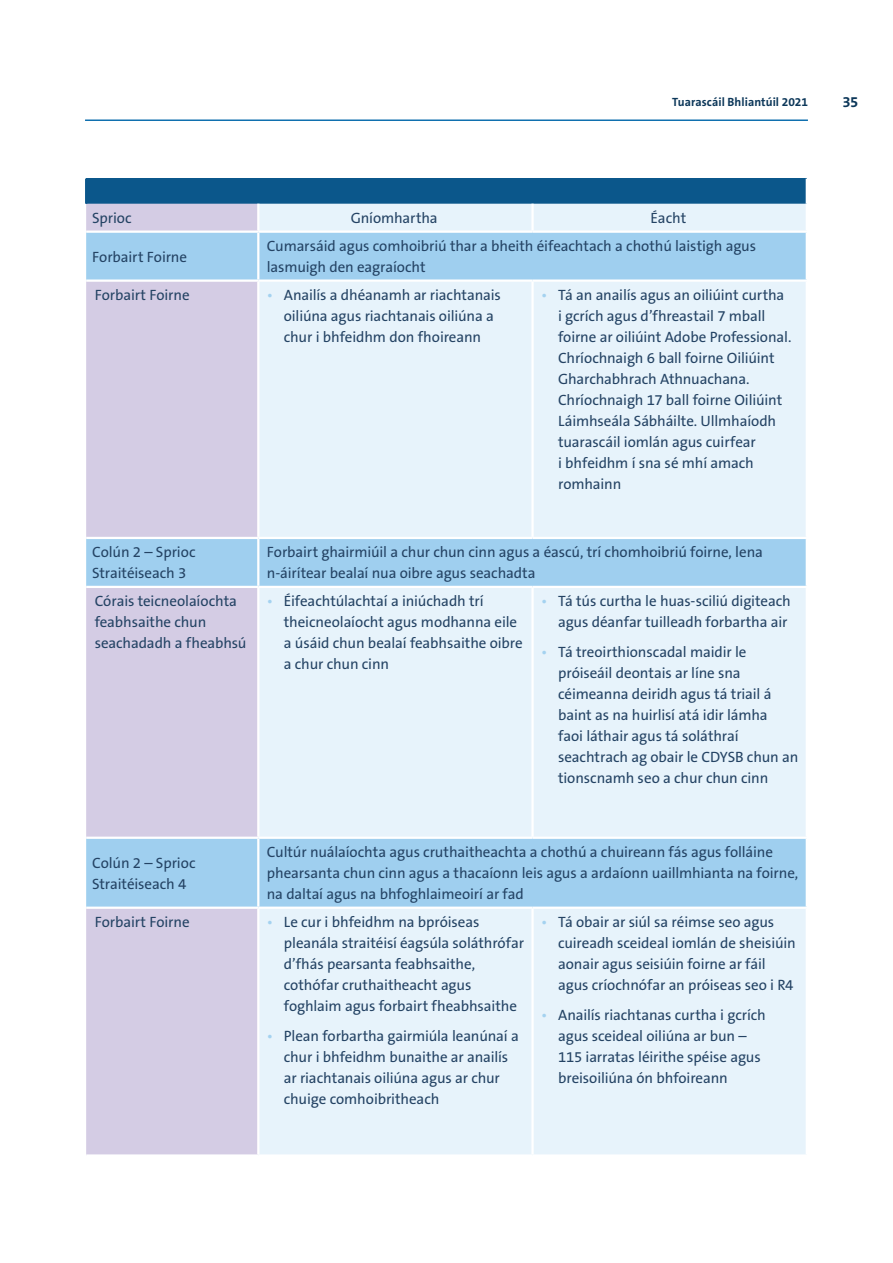
<style>
.page{position:relative;width:893px;height:1263px;background:#fff}
.page>*{position:absolute;margin:0;border:0;box-sizing:border-box;transform-origin:0 0}
.Table_Text{font:15px/21px "The Sans B5 Plain";letter-spacing:-.01em;color:#244364}
.Body_Text{font:15px/21px "The Sans B5 Plain";letter-spacing:-.005em;color:#244364}
.t1{font:700 15px "The Sans B7";color:#0c3759}
.t2{font:700 12px "The Sans B7";letter-spacing:.005em;color:#0c3759}
.s1{color:#a4d2f0}
</style>
<div class="page">
<div style="left:86px;top:179px;width:721px;height:25px;background:#0b578b"></div>
<div style="left:86px;top:204px;width:171px;height:950px;background:#d4cce4"></div>
<div style="left:259px;top:204px;width:547px;height:950px;background:#e7f3fb"></div>
<svg style="left:86px;top:233px;width:720px;height:673px;background:#d2e3f3"></svg>
<hr style="left:806px;top:179px;width:2px;height:25px;background:#fff">
<hr style="left:85px;top:179px;width:2px;height:25px;background:#0b578b">
<hr style="left:531px;top:204px;width:3px;height:27px;background:#fff">
<hr style="left:257px;top:282px;width:2px;height:255px;background:#fff">
<hr style="left:257px;top:588px;width:2px;height:249px;background:#fff">
<hr style="left:531px;top:282px;width:3px;height:255px;background:#fff">
<hr style="left:531px;top:588px;width:3px;height:249px;background:#fff">
<hr style="left:531px;top:909px;width:3px;height:245px;background:#fff">
<hr style="left:86px;top:231px;width:172px;height:2px;background:#fff">
<hr style="left:86px;top:537px;width:172px;height:2px;background:#fff">
<hr style="left:86px;top:837px;width:172px;height:2px;background:#fff">
<hr style="left:258px;top:231px;width:275px;height:2px;background:#fff">
<hr style="left:533px;top:231px;width:275px;height:2px;background:#fff">
<hr style="left:258px;top:537px;width:275px;height:2px;background:#fff">
<hr style="left:533px;top:537px;width:275px;height:2px;background:#fff">
<hr style="left:258px;top:837px;width:275px;height:2px;background:#fff">
<hr style="left:533px;top:837px;width:275px;height:2px;background:#fff">
<hr style="left:257px;top:233px;width:2px;height:46px;background:#fff">
<hr style="left:257px;top:539px;width:2px;height:47px;background:#fff">
<hr style="left:257px;top:839px;width:2px;height:67px;background:#fff">
<hr style="left:86px;top:279px;width:172px;height:3px;background:#fff">
<hr style="left:86px;top:586px;width:172px;height:2px;background:#fff">
<hr style="left:86px;top:906px;width:172px;height:3px;background:#fff">
<hr style="left:258px;top:279px;width:275px;height:3px;background:#fff">
<hr style="left:533px;top:279px;width:275px;height:3px;background:#fff">
<hr style="left:258px;top:586px;width:275px;height:2px;background:#fff">
<hr style="left:533px;top:586px;width:275px;height:2px;background:#fff">
<hr style="left:258px;top:906px;width:275px;height:3px;background:#fff">
<hr style="left:533px;top:906px;width:275px;height:3px;background:#fff">
<hr style="left:85px;top:119px;width:723px;height:2px;background:#1070af">
<p class="t2" style="left:672px;top:96px;width:137px">Tuarascáil Bhliantúil 2021</p>
<p class="t1" style="left:842px;top:94px;width:18px">35</p>
<p class="Table_Text" style="left:92px;top:208px;width:41px">Sprioc</p>
<p class="Table_Text" style="left:351px;top:208px;width:89px">Gníomhartha</p>
<p class="Table_Text" style="left:651px;top:208px;width:37px">Éacht</p>
<p class="Table_Text" style="left:92px;top:247px;width:97px">Forbairt Foirne</p>
<p class="Table_Text" style="left:267px;top:236px;width:491px">Cumarsáid agus comhoibriú thar a bheith éifeachtach a chothú laistigh agus lasmuigh den eagraíocht</p>
<p class="Body_Text" style="left:95px;top:285px;width:97px">Forbairt Foirne</p>
<p class="Table_Text" style="left:284px;top:285px;width:219px;text-indent:-17px"><span class="s1">•</span> Anailís a dhéanamh ar riachtanais oiliúna agus riachtanais oiliúna a chur i bhfeidhm don fhoireann</p>
<p class="Table_Text" style="left:558px;top:285px;width:235px;text-indent:-17px"><span class="s1">•</span> Tá an anailís agus an oiliúint curtha i gcrích agus d’fhreastail 7 mball foirne ar oiliúint Adobe Professional.<br>Chríochnaigh 6 ball foirne Oiliúint<br>Gharchabhrach Athnuachana.<br>Chríochnaigh 17 ball foirne Oiliúint<br>Láimhseála Sábháilte. Ullmhaíodh tuarascáil iomlán agus cuirfear<br>i bhfeidhm í sna sé mhí amach romhainn</p>
<p class="Table_Text" style="left:92px;top:542px;width:105px">Colún 2 – Sprioc<br>Straitéiseach 3</p>
<p class="Table_Text" style="left:267px;top:542px;width:498px">Forbairt ghairmiúil a chur chun cinn agus a éascú, trí chomhoibriú foirne, lena n-áirítear bealaí nua oibre agus seachadta</p>
<p class="Body_Text" style="left:95px;top:591px;width:153px">Córais teicneolaíochta feabhsaithe chun seachadadh a fheabhsú</p>
<p class="Table_Text" style="left:284px;top:591px;width:240px;text-indent:-17px"><span class="s1">•</span> Éifeachtúlachtaí a iniúchadh trí theicneolaíocht agus modhanna eile a úsáid chun bealaí feabhsaithe oibre a chur chun cinn</p>
<p class="Table_Text" style="left:541px;top:591px;width:251px;text-align:right"><span class="s1">•</span> Tá tús curtha le huas-sciliú digiteach agus déanfar tuilleadh forbartha air</p>
<p class="Table_Text" style="left:558px;top:642px;width:242px;text-indent:-17px"><span class="s1">•</span> Tá treoirthionscadal maidir le próiseáil deontais ar líne sna céimeanna deiridh agus tá triail á baint as na huirlisí atá idir lámha<br>faoi láthair agus tá soláthraí seachtrach ag obair le CDYSB chun an tionscnamh seo a chur chun cinn</p>
<p class="Table_Text" style="left:92px;top:853px;width:105px">Colún 2 – Sprioc<br>Straitéiseach 4</p>
<p class="Table_Text" style="left:267px;top:842px;width:533px">Cultúr nuálaíochta agus cruthaitheachta a chothú a chuireann fás agus folláine phearsanta chun cinn agus a thacaíonn leis agus a ardaíonn uaillmhianta na foirne, na daltaí agus na bhfoghlaimeoirí ar fad</p>
<p class="Body_Text" style="left:95px;top:912px;width:97px">Forbairt Foirne</p>
<p class="Table_Text" style="left:284px;top:912px;width:242px;text-indent:-17px"><span class="s1">•</span> Le cur i bhfeidhm na bpróiseas pleanála straitéisí éagsúla soláthrófar d’fhás pearsanta feabhsaithe, cothófar cruthaitheacht agus foghlaim agus forbairt fheabhsaithe</p>
<p class="Table_Text" style="left:284px;top:1026px;width:236px;text-indent:-17px"><span class="s1">•</span> Plean forbartha gairmiúla leanúnaí a chur i bhfeidhm bunaithe ar anailís ar riachtanais oiliúna agus ar chur chuige comhoibritheach</p>
<p class="Table_Text" style="left:558px;top:912px;width:239px;text-indent:-17px"><span class="s1">•</span> Tá obair ar siúl sa réimse seo agus cuireadh sceideal iomlán de sheisiúin aonair agus seisiúin foirne ar fáil agus críochnófar an próiseas seo i R4</p>
<p class="Table_Text" style="left:558px;top:1005px;width:209px;text-indent:-17px"><span class="s1">•</span> Anailís riachtanas curtha i gcrích agus sceideal oiliúna ar bun –<br>115 iarratas léirithe spéise agus breisoiliúna ón bhfoireann</p>
</div>
